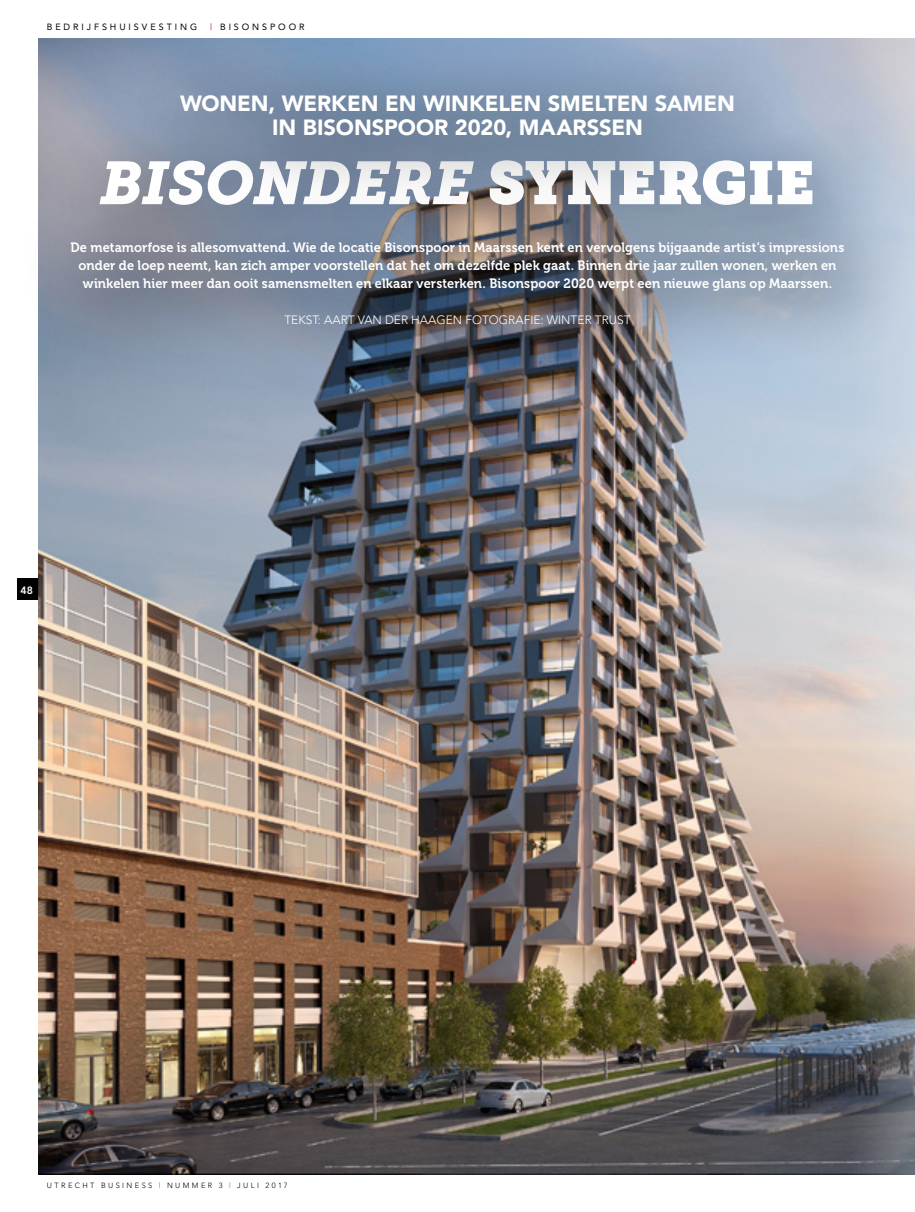
<style>
.page{position:relative;width:915px;height:1212px;background:#fff}
.page>*{position:absolute;margin:0;border:0;box-sizing:border-box;transform-origin:0 0}
.t1{font:italic 60px "Museo Slab 900";letter-spacing:-.01em;color:#fff}
.t2{font:900 21.9px/24px "Avenir";letter-spacing:-.005em;color:#fff;text-align:center}
.t3{font:13.5px/18px "Museo 700";letter-spacing:.005em;color:#fff;text-align:center;scale:.95 1}
.t4{font:500 13.5px "Avenir";color:#fff}
.t5{font:300 12px "Avenir";color:#fff}
.t6{font:9px "Avenir";letter-spacing:.325em;color:#000}
.t7{font:300 7.5px "Avenir";letter-spacing:.32em;color:#000}
.s1{color:#d71d24}
.s2{font-family:"Museo Slab";font-style:normal}
.s3{font-weight:800;font-size:10.5px}
</style>
<div class="page">
<hr style="left:914px;top:38px;width:1px;height:1136px;background:#e6e7e8">
<div style="left:17px;top:578px;width:21px;height:22px;background:#000"></div>
<img style="left:38px;top:38px;width:876px;height:1137px">
<div style="left:44px;top:101px;width:847px;height:184px;background:#000;opacity:.29"></div>
<div style="left:125px;top:35px;width:686px;height:182px;background:#000;opacity:.29"></div>
<div style="left:15px;top:183px;width:899px;height:222px;background:#000;opacity:.29"></div>
<p class="t6" style="left:47px;top:22px;width:152px">BEDRIJFSHUISVESTING</p>
<p class="t6" style="left:210px;top:22px;width:96px"><span class="s1">|</span> BISONSPOOR</p>
<h2 class="t2" style="left:180px;top:91px;width:556px">WONEN, WERKEN EN WINKELEN SMELTEN SAMEN<br>IN BISONSPOOR 2020, MAARSSEN</h2>
<h1 class="t1" style="left:100px;top:149px;width:716px">BISONDERE <span class="s2">SYNERGIE</span></h1>
<p class="t3" style="left:71px;top:239px;width:815px">De metamorfose is allesomvattend. Wie de locatie Bisonspoor in Maarssen kent en vervolgens bijgaande artist’s impressions onder de loep neemt, kan zich amper voorstellen dat het om dezelfde plek gaat. Binnen drie jaar zullen wonen, werken en winkelen hier meer dan ooit samensmelten en elkaar versterken. Bisonspoor 2020 werpt een nieuwe glans op Maarssen.</p>
<p class="t5" style="left:284px;top:313px;width:348px">TEKST: AART VAN DER HAAGEN FOTOGRAFIE: WINTER TRUST</p>
<p class="t4" style="left:18px;top:582px;width:17px">48<span class="s3">48</span></p>
<p class="t7" style="left:47px;top:1181px;width:242px">UTRECHT BUSINESS <span class="s1">|</span> NUMMER 3 <span class="s1">|</span> JULI 2017</p>
</div>
